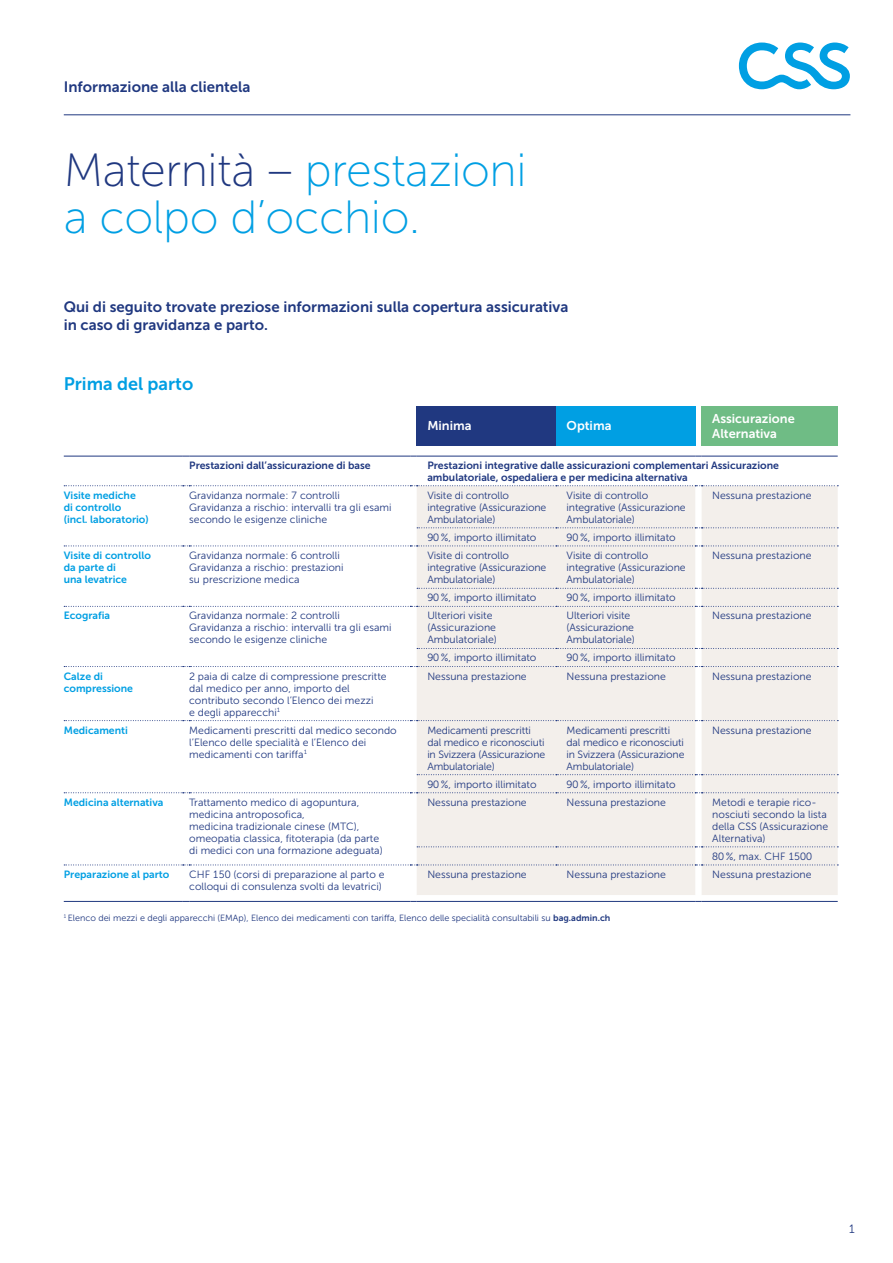
<style>
.page{position:relative;width:893px;height:1263px;background:#fff}
.page>*{position:absolute;margin:0;border:0;box-sizing:border-box;transform-origin:0 0}
.t1{font:46.5px/47.2px "Museo Sans 100";letter-spacing:-.01em;color:#009fe3}
.t2{font:18px "Museo Sans 700";color:#009fe3}
.t3{font:15px/18.8px "Museo Sans 700";color:#203880}
.t4{font:12.75px/15px "Museo Sans 700";color:#fff}
.t5{font:12px "Museo Sans 300";color:#203880}
.t6{font:10.5px/12px "Museo Sans 300";color:#203880}
.t7{font:10.5px/12px "Museo Sans 700";color:#009fe3}
.t8{font:10.5px/12px "Museo Sans 700";color:#203880}
.t9{font:9px "Museo Sans 300";color:#203880}
.s1{color:#203880}
.s2{font-family:"Museo Sans 700"}
</style>
<div class="page">
<svg style="left:739px;top:43px;width:111px;height:46px"></svg>
<hr style="left:64px;top:114px;width:786px;height:1px;background:#203880">
<div style="left:417px;top:406px;width:139px;height:39px;background:#203880"></div>
<div style="left:556px;top:406px;width:139px;height:39px;background:#009fe3"></div>
<div style="left:702px;top:406px;width:136px;height:39px;background:#6fbc85"></div>
<div style="left:417px;top:486px;width:421px;height:409px;background:#f3efeb"></div>
<svg style="left:417px;top:527px;width:421px;height:1px"></svg>
<svg style="left:64px;top:545px;width:774px;height:1px"></svg>
<svg style="left:417px;top:588px;width:421px;height:1px"></svg>
<svg style="left:64px;top:606px;width:774px;height:1px"></svg>
<svg style="left:417px;top:648px;width:421px;height:1px"></svg>
<svg style="left:64px;top:666px;width:774px;height:1px"></svg>
<svg style="left:64px;top:720px;width:774px;height:1px"></svg>
<svg style="left:417px;top:774px;width:421px;height:1px"></svg>
<svg style="left:64px;top:792px;width:774px;height:1px"></svg>
<svg style="left:417px;top:846px;width:421px;height:1px"></svg>
<svg style="left:64px;top:864px;width:774px;height:1px"></svg>
<hr style="left:64px;top:901px;width:119px;height:1px;background:#203880">
<hr style="left:189px;top:901px;width:221px;height:1px;background:#203880">
<hr style="left:417px;top:901px;width:139px;height:1px;background:#203880">
<hr style="left:556px;top:901px;width:139px;height:1px;background:#203880">
<hr style="left:702px;top:901px;width:136px;height:1px;background:#203880">
<hr style="left:64px;top:456px;width:119px;height:1px;background:#203880">
<hr style="left:189px;top:456px;width:221px;height:1px;background:#203880">
<hr style="left:417px;top:456px;width:139px;height:1px;background:#203880">
<hr style="left:556px;top:456px;width:139px;height:1px;background:#203880">
<hr style="left:702px;top:456px;width:136px;height:1px;background:#203880">
<svg style="left:64px;top:485px;width:774px;height:1px"></svg>
<h3 class="t3" style="left:64px;top:77px;width:188px">Informazione alla clientela</h3>
<h1 class="t1" style="left:64px;top:146px;width:464px"><span class="s1">Maternità –</span> prestazioni a colpo d’occhio.</h1>
<h3 class="t3" style="left:64px;top:297px;width:506px">Qui di seguito trovate preziose informazioni sulla copertura assicurativa in caso di gravidanza e parto.</h3>
<h2 class="t2" style="left:64px;top:374px;width:131px">Prima del parto</h2>
<p class="t4" style="left:427px;top:418px;width:46px">Minima</p>
<p class="t4" style="left:567px;top:418px;width:46px">Optima</p>
<p class="t4" style="left:712px;top:411px;width:84px">Assicurazione<br>Alternativa</p>
<p class="t8" style="left:189px;top:459px;width:183px">Prestazioni dall’assicurazione di base</p>
<p class="t8" style="left:427px;top:459px;width:353px">Prestazioni integrative dalle assicurazioni complementari Assicurazione ambulatoriale, ospedaliera e per medicina alternativa</p>
<p class="t7" style="left:64px;top:489px;width:86px">Visite mediche<br>di controllo<br>(incl. laboratorio)</p>
<p class="t6" style="left:189px;top:489px;width:204px">Gravidanza normale: 7 controlli<br>Gravidanza a rischio: intervalli tra gli esami secondo le esigenze cliniche</p>
<p class="t6" style="left:427px;top:489px;width:121px">Visite di controllo integrative (Assicurazione<br>Ambulatoriale)</p>
<p class="t6" style="left:567px;top:489px;width:121px">Visite di controllo integrative (Assicurazione<br>Ambulatoriale)</p>
<p class="t6" style="left:712px;top:489px;width:101px">Nessuna prestazione</p>
<p class="t6" style="left:427px;top:531px;width:111px">90 %, importo illimitato</p>
<p class="t6" style="left:567px;top:531px;width:111px">90 %, importo illimitato</p>
<p class="t7" style="left:64px;top:549px;width:89px">Visite di controllo da parte di<br>una levatrice</p>
<p class="t6" style="left:189px;top:549px;width:156px">Gravidanza normale: 6 controlli<br>Gravidanza a rischio: prestazioni su prescrizione medica</p>
<p class="t6" style="left:427px;top:549px;width:121px">Visite di controllo integrative (Assicurazione<br>Ambulatoriale)</p>
<p class="t6" style="left:567px;top:549px;width:121px">Visite di controllo integrative (Assicurazione<br>Ambulatoriale)</p>
<p class="t6" style="left:712px;top:549px;width:101px">Nessuna prestazione</p>
<p class="t6" style="left:427px;top:592px;width:111px">90 %, importo illimitato</p>
<p class="t6" style="left:567px;top:592px;width:111px">90 %, importo illimitato</p>
<p class="t7" style="left:64px;top:610px;width:48px">Ecografia</p>
<p class="t6" style="left:189px;top:610px;width:204px">Gravidanza normale: 2 controlli<br>Gravidanza a rischio: intervalli tra gli esami secondo le esigenze cliniche</p>
<p class="t6" style="left:427px;top:610px;width:71px">Ulteriori visite (Assicurazione<br>Ambulatoriale)</p>
<p class="t6" style="left:567px;top:610px;width:70px">Ulteriori visite (Assicurazione<br>Ambulatoriale)</p>
<p class="t6" style="left:712px;top:610px;width:101px">Nessuna prestazione</p>
<p class="t6" style="left:427px;top:652px;width:111px">90 %, importo illimitato</p>
<p class="t6" style="left:567px;top:652px;width:111px">90 %, importo illimitato</p>
<p class="t7" style="left:64px;top:670px;width:71px">Calze di compressione</p>
<p class="t6" style="left:189px;top:670px;width:199px">2 paia di calze di compressione prescritte dal medico per anno, importo del contributo secondo l’Elenco dei mezzi<br>e degli apparecchi<sup>1</sup></p>
<p class="t6" style="left:427px;top:670px;width:101px">Nessuna prestazione</p>
<p class="t6" style="left:567px;top:670px;width:101px">Nessuna prestazione</p>
<p class="t6" style="left:712px;top:670px;width:101px">Nessuna prestazione</p>
<p class="t7" style="left:64px;top:724px;width:66px">Medicamenti</p>
<p class="t6" style="left:189px;top:724px;width:209px">Medicamenti prescritti dal medico secondo l’Elenco delle specialità e l’Elenco dei medicamenti con tariffa <sup>1</sup></p>
<p class="t6" style="left:427px;top:724px;width:119px">Medicamenti prescritti dal medico e riconosciuti in Svizzera (Assicurazione<br>Ambulatoriale)</p>
<p class="t6" style="left:567px;top:724px;width:119px">Medicamenti prescritti dal medico e riconosciuti in Svizzera (Assicurazione<br>Ambulatoriale)</p>
<p class="t6" style="left:712px;top:724px;width:101px">Nessuna prestazione</p>
<p class="t6" style="left:427px;top:778px;width:111px">90 %, importo illimitato</p>
<p class="t6" style="left:567px;top:778px;width:111px">90 %, importo illimitato</p>
<p class="t7" style="left:64px;top:796px;width:101px">Medicina alternativa</p>
<p class="t6" style="left:189px;top:796px;width:195px">Trattamento medico di agopuntura, medicina antroposofica,<br>medicina tradizionale cinese (MTC), omeopatia classica, fitoterapia (da parte di medici con una formazione adeguata)</p>
<p class="t6" style="left:427px;top:796px;width:101px">Nessuna prestazione</p>
<p class="t6" style="left:567px;top:796px;width:101px">Nessuna prestazione</p>
<p class="t6" style="left:712px;top:796px;width:117px">Metodi e terapie rico&shy;nosciuti secondo la lista della CSS (Assicurazione<br>Alternativa)</p>
<p class="t6" style="left:712px;top:850px;width:101px">80 %, max. CHF 1500</p>
<p class="t7" style="left:64px;top:868px;width:107px">Preparazione al parto</p>
<p class="t6" style="left:189px;top:868px;width:197px">CHF 150 (corsi di preparazione al parto e colloqui di consulenza svolti da levatrici)</p>
<p class="t6" style="left:427px;top:868px;width:101px">Nessuna prestazione</p>
<p class="t6" style="left:567px;top:868px;width:101px">Nessuna prestazione</p>
<p class="t6" style="left:712px;top:868px;width:101px">Nessuna prestazione</p>
<p class="t9" style="left:64px;top:913px;width:548px"><sup>1</sup> Elenco dei mezzi e degli apparecchi (EMAp), Elenco dei medicamenti con tariffa, Elenco delle specialità consultabili su <span class="s2">bag.admin.ch</span></p>
<p class="t5" style="left:849px;top:1222px;width:7px">1</p>
</div>
